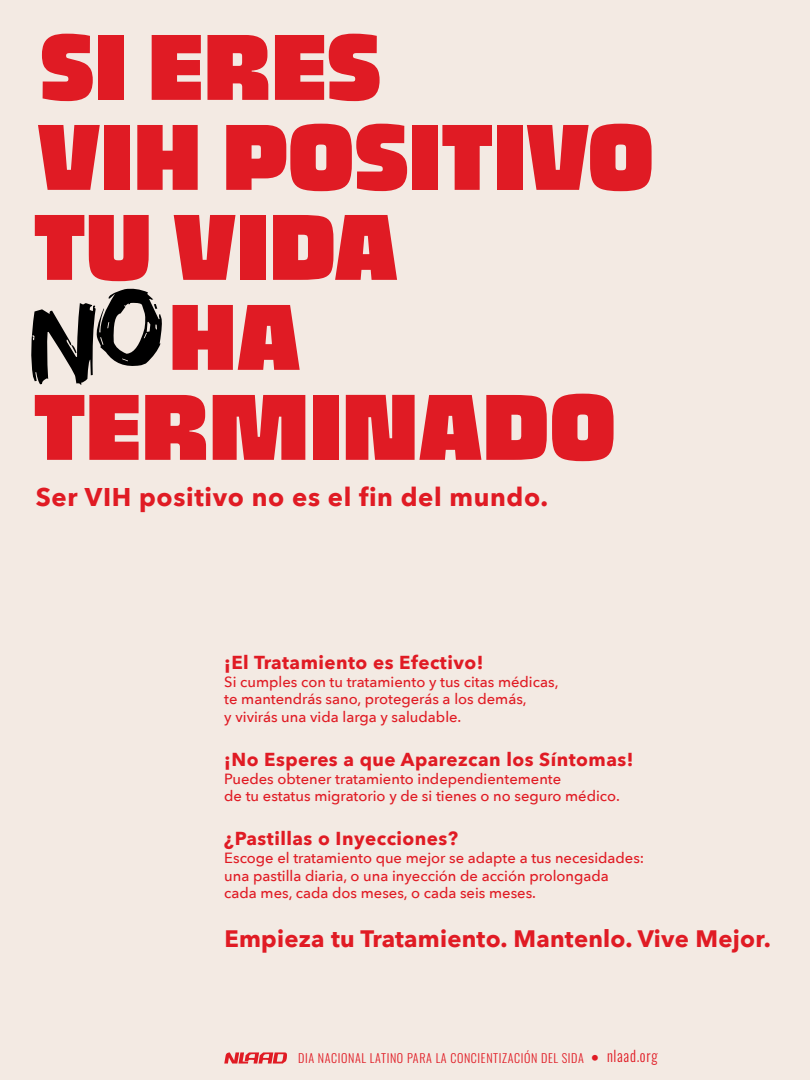
<style>
.page{position:relative;width:810px;height:1080px;background:#f3eae3}
.page>*{position:absolute;margin:0;border:0;box-sizing:border-box;transform-origin:0 0}
.t1{font:900 96.25px "Thicker Trial";color:#e01b24}
.t2{font:700 25.62px "Avenir Next";letter-spacing:.025em;color:#e01b24}
.t3{font:700 23.75px "Avenir Next";letter-spacing:.01em;color:#e01b24}
.t4{font:700 18.75px "Avenir Next";letter-spacing:.025em;color:#e01b24}
.t5{font:500 14.75px/17.7px "Avenir Next";color:#e01b24}
.t6{font:300 12.12px "Oswald";letter-spacing:.05em;color:#e01b24}
.s1{font-family:"Myriad Pro";font-weight:400;font-size:27.56px}
.s2{font-size:15.06px}
</style>
<div class="page">
<svg style="left:224px;top:1052px;width:63px;height:12px"></svg>
<h1 class="t1" style="left:40px;top:5px;width:342px">SI ERES</h1>
<h1 class="t1" style="left:37px;top:95px;width:619px">VIH POSITIVO</h1>
<h1 class="t1" style="left:34px;top:185px;width:366px">TU VIDA</h1>
<h1 class="t1" style="left:169px;top:275px;width:134px">HA</h1>
<h1 class="t1" style="left:34px;top:365px;width:584px">TERMINADO</h1>
<h2 class="t2" style="left:36px;top:474px;width:514px">Ser VIH positivo no es el fin del mundo.</h2>
<p class="t4" style="left:224px;top:646px;width:261px">¡El Tratamiento es Efectivo!</p>
<p class="t5" style="left:224px;top:672px;width:336px">Si cumples con tu tratamiento y tus citas médicas, te mantendrás sano, protegerás a los demás,<br>y vivirás una vida larga y saludable.</p>
<p class="t4" style="left:224px;top:743px;width:411px">¡No Esperes a que Aparezcan los Síntomas!</p>
<p class="t5" style="left:224px;top:769px;width:397px">Puedes obtener tratamiento independientemente<br>de tu estatus migratorio y de si tienes o no seguro médico.</p>
<p class="t4" style="left:224px;top:822px;width:235px">¿Pastillas o Inyecciones?</p>
<p class="t5" style="left:224px;top:848px;width:422px">Escoge el tratamiento que mejor se adapte a tus necesidades: una pastilla diaria, o una inyección de acción prolongada cada mes, cada dos meses, o cada seis meses.</p>
<h3 class="t3" style="left:224px;top:918px;width:548px">Empieza tu Tratamiento. Mantenlo. Vive Mejor.</h3>
<p class="t6" style="left:298px;top:1047px;width:361px">DIA NACIONAL LATINO PARA LA CONCIENTIZACIÓN DEL SIDA <span class="s1">•</span> <span class="s2">nlaad.org</span></p>
</div>
